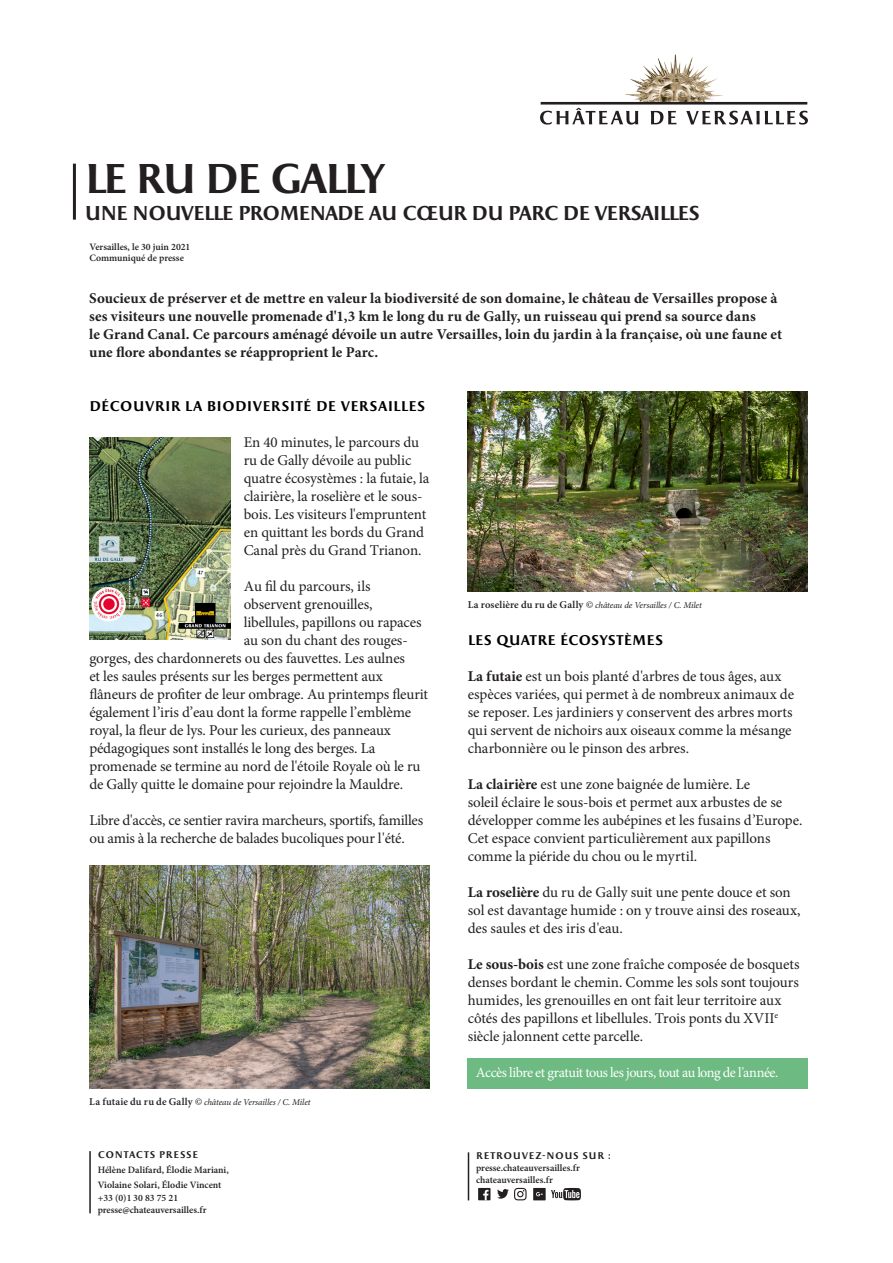
<style>
.page{position:relative;width:893px;height:1263px;background:#fff}
.page>*{position:absolute;margin:0;border:0;box-sizing:border-box;transform-origin:0 0}
.Titre_DP{font:700 42px "Apollon";letter-spacing:-.07em;color:#231f20}
.Titre_DP-2{font:700 20.25px "Apollon";letter-spacing:-.06em;color:#231f20}
.Titre_partie{font:15px/18px "Minion Pro";letter-spacing:-.01em;color:#231f20}
.Chapô{font:700 15px/18px "Minion Pro";color:#231f20}
.Titre_partie-2{font:700 14.25px "Apollon";letter-spacing:.01em;color:#000}
.Titre_partie-3{font:14.25px "Minion Pro";letter-spacing:-.04em;color:#fff}
.Légende{font:600 9.75px/11.7px "Minion Pro";color:#231f20}
.Catégorie{font:600 9.75px/15px "Minion Pro";color:#231f20}
.Catégorie-2{font:700 9.75px "Apollon";letter-spacing:.065em;color:#231f20}
.Sources{font:italic 9px "Minion Pro";letter-spacing:-.01em;color:#231f20}
.s1{font-weight:600;font-style:normal;font-size:10.5px}
.s2{font-size:10.5px}
.s3{font-weight:700}
</style>
<div class="page">
<div style="left:468px;top:1058px;width:340px;height:30px;background:#6dba82"></div>
<hr style="left:73px;top:164px;width:3px;height:56px;background:#231f20">
<img style="left:625px;top:55px;width:98px;height:47px">
<svg style="left:540px;top:102px;width:268px;height:23px"></svg>
<img style="left:468px;top:392px;width:340px;height:200px">
<hr style="left:89px;top:1151px;width:2px;height:62px;background:#231f20">
<hr style="left:468px;top:1152px;width:1px;height:48px;background:#231f20">
<div style="left:478px;top:1188px;width:12px;height:12px;background:#231f20"></div>
<svg style="left:483px;top:1190px;width:6px;height:10px"></svg>
<svg style="left:533px;top:1188px;width:48px;height:12px"></svg>
<svg style="left:497px;top:1188px;width:30px;height:12px"></svg>
<img style="left:89px;top:865px;width:340px;height:223px">
<img style="left:89px;top:437px;width:142px;height:202px">
<p class="Titre_DP" style="left:85px;top:155px;width:301px">LE RU DE GALLY</p>
<p class="Titre_DP-2" style="left:85px;top:201px;width:617px">UNE NOUVELLE PROMENADE AU CŒUR DU PARC DE VERSAILLES</p>
<p class="Légende" style="left:89px;top:241px;width:103px">Versailles, le 30 juin 2021<br>Communiqué de presse</p>
<p class="Chapô" style="left:89px;top:289px;width:694px">Soucieux de préserver et de mettre en valeur la biodiversité de son domaine, le château de Versailles propose à ses visiteurs une nouvelle promenade d'1,3 km le long du ru de Gally, un ruisseau qui prend sa source dans<br>le Grand Canal. Ce parcours aménagé dévoile un autre Versailles, loin du jardin à la française, où une faune et une flore abondantes se réapproprient le Parc.</p>
<p class="Titre_partie-2" style="left:89px;top:398px;width:338px">DÉCOUVRIR LA BIODIVERSITÉ DE VERSAILLES</p>
<p class="Titre_partie" style="left:244px;top:433px;width:187px">En 40 minutes, le parcours du ru de Gally dévoile au public quatre écosystèmes : la futaie, la clairière, la roselière et le sous&shy;bois. Les visiteurs l'empruntent en quittant les bords du Grand<br>Canal près du Grand Trianon.</p>
<p class="Titre_partie" style="left:244px;top:577px;width:128px">Au fil du parcours, ils</p>
<p class="Titre_partie" style="left:244px;top:595px;width:130px">observent grenouilles,</p>
<p class="Titre_partie" style="left:244px;top:613px;width:179px">libellules, papillons ou rapaces</p>
<p class="Titre_partie" style="left:244px;top:631px;width:165px">au son du chant des rouges-</p>
<p class="Titre_partie" style="left:89px;top:649px;width:317px">gorges, des chardonnerets ou des fauvettes. Les aulnes</p>
<p class="Titre_partie" style="left:89px;top:667px;width:295px">et les saules présents sur les berges permettent aux</p>
<p class="Titre_partie" style="left:89px;top:685px;width:340px">flâneurs de profiter de leur ombrage. Au printemps fleurit</p>
<p class="Titre_partie" style="left:89px;top:703px;width:323px">également l’iris d’eau dont la forme rappelle l’emblème</p>
<p class="Titre_partie" style="left:89px;top:721px;width:303px">royal, la fleur de lys. Pour les curieux, des panneaux</p>
<p class="Titre_partie" style="left:89px;top:739px;width:287px">pédagogiques sont installés le long des berges. La</p>
<p class="Titre_partie" style="left:89px;top:757px;width:333px">promenade se termine au nord de l'étoile Royale où le ru</p>
<p class="Titre_partie" style="left:89px;top:775px;width:315px">de Gally quitte le domaine pour rejoindre la Mauldre.</p>
<p class="Titre_partie" style="left:89px;top:811px;width:335px">Libre d'accès, ce sentier ravira marcheurs, sportifs, familles ou amis à la recherche de balades bucoliques pour l'été.</p>
<p class="Sources" style="left:468px;top:599px;width:236px"><span class="s1">La roselière du ru de Gally</span> <span class="s2">©</span> château de Versailles / C. Milet</p>
<p class="Titre_partie-2" style="left:468px;top:632px;width:197px">LES QUATRE ÉCOSYSTÈMES</p>
<p class="Titre_partie" style="left:468px;top:667px;width:328px"><span class="s3">La futaie</span> est un bois planté d'arbres de tous âges, aux espèces variées, qui permet à de nombreux animaux de se reposer. Les jardiniers y conservent des arbres morts qui servent de nichoirs aux oiseaux comme la mésange charbonnière ou le pinson des arbres.</p>
<p class="Titre_partie" style="left:468px;top:775px;width:336px"><span class="s3">La clairière</span> est une zone baignée de lumière. Le<br>soleil éclaire le sous-bois et permet aux arbustes de se développer comme les aubépines et les fusains d’Europe.<br>Cet espace convient particulièrement aux papillons comme la piéride du chou ou le myrtil.</p>
<p class="Titre_partie" style="left:468px;top:883px;width:334px"><span class="s3">La roselière</span> du ru de Gally suit une pente douce et son sol est davantage humide : on y trouve ainsi des roseaux, des saules et des iris d'eau.</p>
<p class="Titre_partie" style="left:468px;top:955px;width:333px"><span class="s3">Le sous-bois</span> est une zone fraîche composée de bosquets denses bordant le chemin. Comme les sols sont toujours humides, les grenouilles en ont fait leur territoire aux côtés des papillons et libellules. Trois ponts du XVII<sup>e </sup>siècle jalonnent cette parcelle.</p>
<p class="Sources" style="left:89px;top:1096px;width:223px"><span class="s1">La futaie du ru de Gally</span> <span class="s2">©</span> château de Versailles / C. Milet</p>
<p class="Catégorie-2" style="left:98px;top:1149px;width:102px">CONTACTS PRESSE</p>
<p class="Catégorie" style="left:98px;top:1162px;width:133px">Hélène Dalifard, Élodie Mariani,<br>Violaine Solari, Élodie Vincent</p>
<p class="Légende" style="left:98px;top:1193px;width:82px">+33 (0)1 30 83 75 21</p>
<p class="Légende" style="left:98px;top:1205px;width:110px">presse@chateauversailles.fr</p>
<p class="Titre_partie-3" style="left:476px;top:1063px;width:304px">Accès libre et gratuit tous les jours, tout au long de l'année.</p>
<p class="Catégorie-2" style="left:476px;top:1150px;width:137px">RETROUVEZ-NOUS SUR :</p>
<p class="Légende" style="left:476px;top:1162px;width:105px">presse.chateauversailles.fr</p>
<p class="Légende" style="left:476px;top:1174px;width:78px">chateauversailles.fr</p>
</div>
